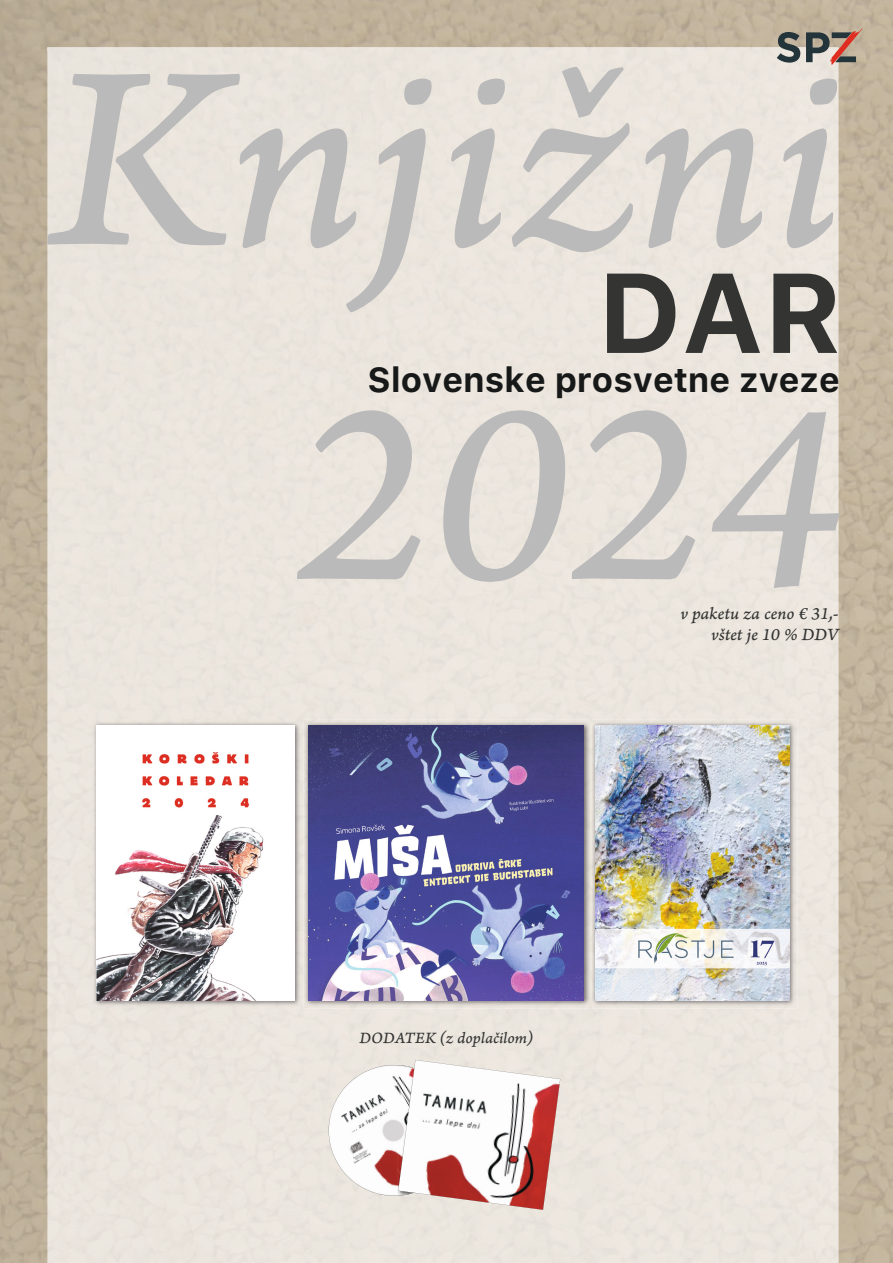
<style>
.page{position:relative;width:893px;height:1263px;background:#fff}
.page>*{position:absolute;margin:0;border:0;box-sizing:border-box;transform-origin:0 0}
.t1{font:274.65px "Arno Pro Italic Caption";color:#bbbaba}
.t2{font:273.15px "Arno Pro Italic Caption";color:#bbbaba}
.t3{font:700 112.5px "Galvji";color:#343433}
.t4{font:700 34.5px "Galvji";color:#171818}
.t5{font:18px/21.6px "Arno Pro Italic Caption";letter-spacing:-.005em;color:#343433;text-align:right}
.t6{font:16.5px "Arno Pro Italic Caption";letter-spacing:-.005em;color:#343433}
</style>
<div class="page">
<img style="left:838px;top:51px;width:55px;height:1212px">
<div style="left:47px;top:734px;width:51px;height:529px;background:#eae4dd"></div>
<img style="left:92px;top:720px;width:498px;height:288px">
<img style="left:97px;top:725px;width:197px;height:275px">
<img style="left:592px;top:720px;width:205px;height:288px">
<img style="left:596px;top:725px;width:193px;height:275px">
<img style="left:308px;top:725px;width:276px;height:275px">
<svg style="left:777px;top:32px;width:23px;height:31px"></svg>
<svg style="left:806px;top:28px;width:56px;height:38px;background:#9c887e"></svg>
<svg style="left:319px;top:1056px;width:241px;height:154px"></svg>
<h2 class="t2" style="left:47px;top:-3px;width:796px">Knjižni</h2>
<h3 class="t3" style="left:597px;top:246px;width:246px">DAR</h3>
<h3 class="t4" style="left:367px;top:359px;width:474px">Slovenske prosvetne zveze</h3>
<h1 class="t1" style="left:293px;top:330px;width:551px">2024</h1>
<p class="t5" style="left:680px;top:603px;width:160px">v paketu za ceno € 31,- vštet je 10 % DDV</p>
<p class="t6" style="left:359px;top:1028px;width:175px">DODATEK (z doplačilom)</p>
</div>
